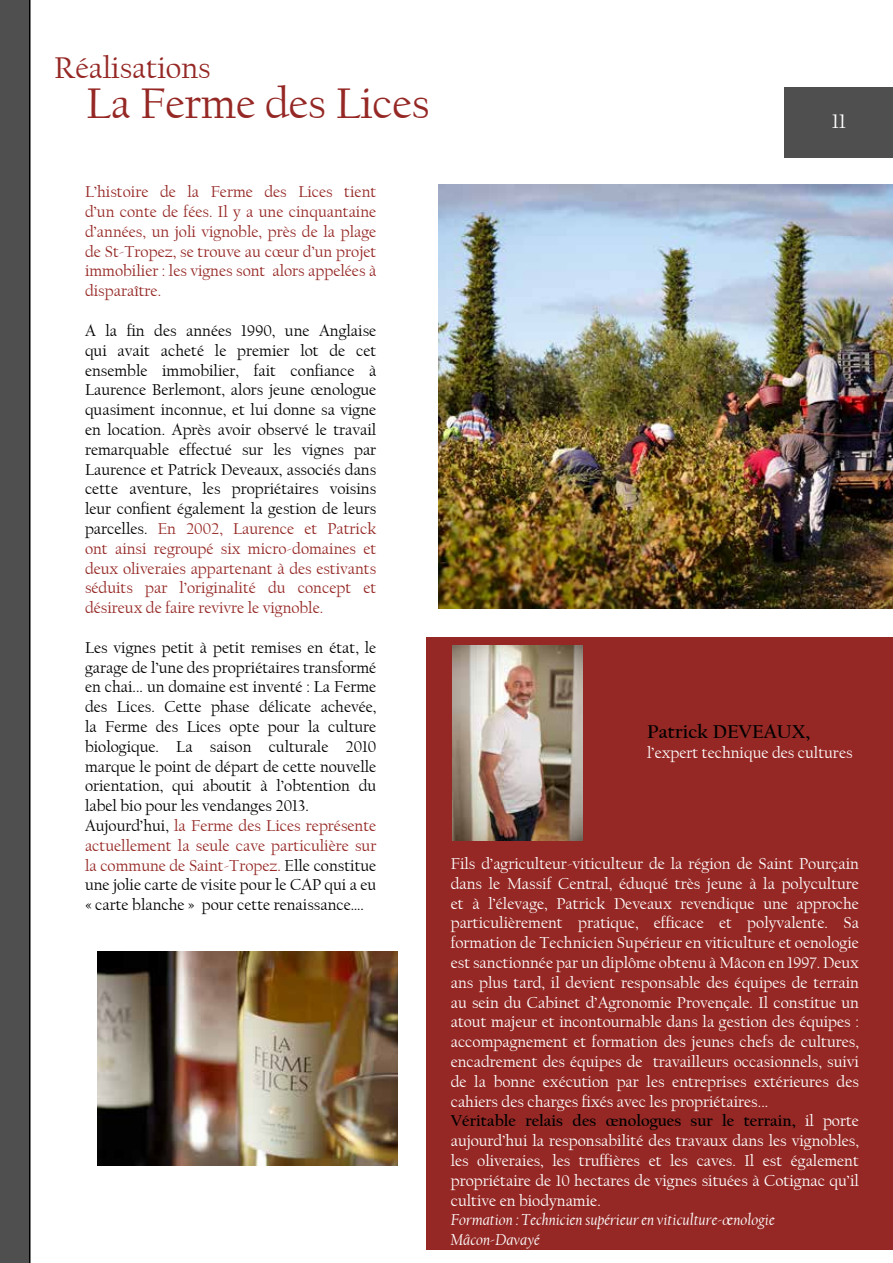
<style>
.page{position:relative;width:893px;height:1263px;background:#fff}
.page>*{position:absolute;margin:0;border:0;box-sizing:border-box;transform-origin:0 0}
.t1{font:45px "Californian FB";color:#952825}
.t2{font:31.5px "Californian FB";color:#952825}
.t3{font:21px "Californian FB";color:#fff}
.t4{font:700 19.5px "Californian FB";color:#000}
.t5{font:16.5px/19.8px "Californian FB";color:#000;text-align:justify}
.t6{font:16.5px/19.8px "Californian FB";color:#fff}
.t7{font:16.5px/19.8px "Californian FB";color:#952825;text-align:justify}
.t8{font:italic 16.5px/19.8px "Californian FB";color:#fff}
.s1{color:#952825}
.s2{font-weight:700;color:#000}
</style>
<div class="page">
<div style="left:0;top:0;width:31px;height:1263px;background:#504f4f"></div>
<div style="left:785px;top:87px;width:108px;height:70px;background:#504f4f"></div>
<div style="left:427px;top:637px;width:466px;height:613px;background:#952825"></div>
<img style="left:439px;top:185px;width:454px;height:424px">
<img style="left:98px;top:951px;width:300px;height:215px">
<img style="left:452px;top:645px;width:130px;height:196px">
<h2 class="t2" style="left:54px;top:50px;width:158px">Réalisations</h2>
<h1 class="t1" style="left:86px;top:78px;width:345px">La Ferme des Lices</h1>
<p class="t7" style="left:85px;top:182px;width:293px">L’histoire de la Ferme des Lices tient d’un conte de fées. Il y a une cinquantaine d’années, un joli vignoble, près de la plage de St-Tropez, se trouve au cœur d’un projet immobilier : les vignes sont alors appelées à disparaître.</p>
<p class="t5" style="left:85px;top:321px;width:293px">A la fin des années 1990, une Anglaise qui avait acheté le premier lot de cet ensemble immobilier, fait confiance à Laurence Berlemont, alors jeune œnologue quasiment inconnue, et lui donne sa vigne en location. Après avoir observé le travail remarquable effectué sur les vignes par Laurence et Patrick Deveaux, associés dans cette aventure, les propriétaires voisins leur confient également la gestion de leurs parcelles. <span class="s1">En 2002, Laurence et Patrick ont ainsi regroupé six micro-domaines et deux oliveraies appartenant à des estivants séduits par l’originalité du concept et désireux de faire revivre le vignoble.</span></p>
<p class="t5" style="left:85px;top:638px;width:293px;text-align:left">Les vignes petit à petit remises en état, le garage de l’une des propriétaires transformé en chai... un domaine est inventé : La Ferme des Lices. Cette phase délicate achevée, la Ferme des Lices opte pour la culture biologique. La saison culturale 2010 marque le point de départ de cette nouvelle orientation, qui aboutit à l’obtention du label bio pour les vendanges 2013.<br>Aujourd’hui, <span class="s1">la Ferme des Lices représente actuellement la seule cave particulière sur la commune de Saint-Tropez.</span> Elle constitue une jolie carte de visite pour le CAP qui a eu « carte blanche » pour cette renaissance….</p>
<p class="t3" style="left:832px;top:110px;width:16px">11</p>
<p class="t4" style="left:647px;top:721px;width:164px">Patrick DEVEAUX,</p>
<p class="t6" style="left:647px;top:743px;width:207px">l’expert technique des cultures</p>
<p class="t6" style="left:451px;top:854px;width:410px">Fils d’agriculteur-viticulteur de la région de Saint Pourçain dans le Massif Central, éduqué très jeune à la polyculture et à l’élevage, Patrick Deveaux revendique une approche particulièrement pratique, efficace et polyvalente. Sa formation de Technicien Supérieur en viticulture et oenologie est sanctionnée par un diplôme obtenu à Mâcon en 1997. Deux ans plus tard, il devient responsable des équipes de terrain au sein du Cabinet d’Agronomie Provençale. Il constitue un atout majeur et incontournable dans la gestion des équipes : accompagnement et formation des jeunes chefs de cultures, encadrement des équipes de travailleurs occasionnels, suivi de la bonne exécution par les entreprises extérieures des cahiers des charges fixés avec les propriétaires...<br><span class="s2">Véritable relais des œnologues sur le terrain,</span> il porte aujourd’hui la responsabilité des travaux dans les vignobles, les oliveraies, les truffières et les caves. Il est également propriétaire de 10 hectares de vignes situées à Cotignac qu’il cultive en biodynamie.</p>
<p class="t8" style="left:451px;top:1210px;width:325px">Formation : Technicien supérieur en viticulture-œnologie<br>Mâcon-Davayé</p>
</div>
